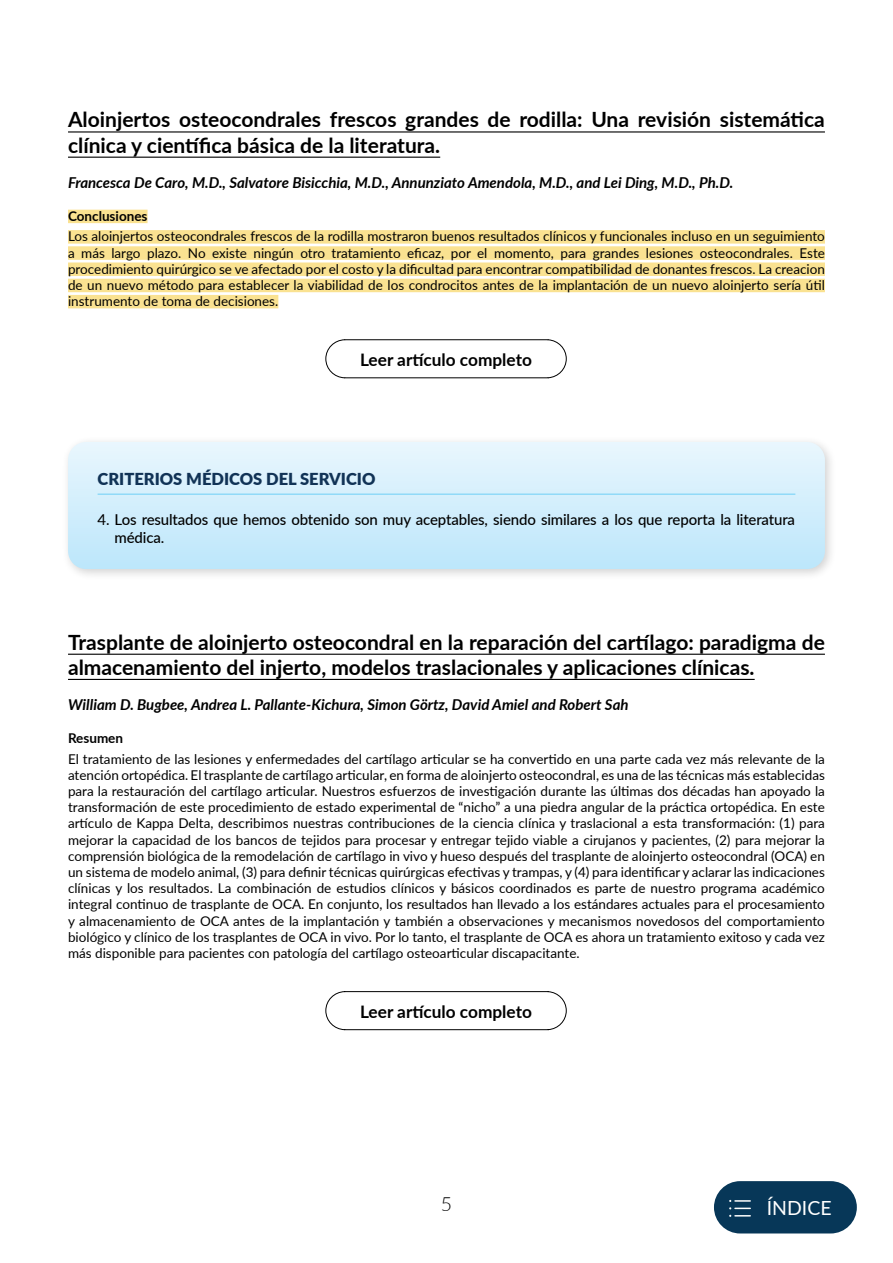
<style>
.page{position:relative;width:893px;height:1263px;background:#fff}
.page>*{position:absolute;margin:0;border:0;box-sizing:border-box;transform-origin:0 0}
.t1{font:700 21px/25.2px "Lato";color:#000}
.t2{font:19.5px "Lato";color:#fff}
.t3{font:300 19.5px "Lato";color:#000}
.t4{font:700 17.25px "Lato";color:#000}
.t5{font:900 16.5px "Lato";color:#113356}
.t6{font:italic 700 15px "Lato";color:#000}
.t7{font:500 15px/18px "Lato";letter-spacing:-.01em;color:#000}
.t8{font:13.5px/16.2px "Lato";color:#000;text-align:justify}
.t9{font:700 13.5px "Lato";color:#000}
.s1{font-weight:400}
</style>
<div class="page">
<div style="left:714px;top:1181px;width:143px;height:52px;background:#073758;border-radius:26px"></div>
<svg style="left:729px;top:1200px;width:21px;height:9px"></svg>
<svg style="left:729px;top:1215px;width:21px;height:2px"></svg>
<div style="left:62px;top:436px;width:775px;height:145px;background:#000;opacity:.18"></div>
<svg style="left:68px;top:442px;width:757px;height:127px;background:#d2eefc"></svg>
<hr style="left:98px;top:494px;width:697px;height:1px;background:#6dcff6">
<hr style="left:68px;top:131px;width:757px;height:2px;background:#000">
<hr style="left:68px;top:157px;width:372px;height:1px;background:#000">
<div style="left:68px;top:210px;width:80px;height:13px;background:#fae291"></div>
<div style="left:68px;top:230px;width:757px;height:14px;background:#fae291"></div>
<div style="left:68px;top:246px;width:757px;height:14px;background:#fae291"></div>
<div style="left:68px;top:262px;width:757px;height:14px;background:#fae291"></div>
<div style="left:68px;top:279px;width:757px;height:13px;background:#fae291"></div>
<div style="left:68px;top:295px;width:210px;height:13px;background:#fae291"></div>
<hr style="left:68px;top:654px;width:757px;height:1px;background:#000">
<hr style="left:68px;top:679px;width:687px;height:1px;background:#000">
<div style="left:325px;top:339px;width:242px;height:39px;border:1px solid #000;border-radius:19px"></div>
<div style="left:325px;top:991px;width:242px;height:39px;border:1px solid #000;border-radius:19px"></div>
<h1 class="t1" style="left:68px;top:106px;width:758px">Aloinjertos osteocondrales frescos grandes de rodilla: Una revisión sistemática clínica y científica básica de la literatura.</h1>
<p class="t6" style="left:68px;top:171px;width:667px">Francesca De Caro, M.D., Salvatore Bisicchia, M.D., Annunziato Amendola, M.D., and Lei Ding, M.D., Ph.D.</p>
<p class="t9" style="left:68px;top:206px;width:81px">Conclusiones</p>
<p class="t8" style="left:68px;top:228px;width:758px">Los aloinjertos osteocondrales frescos de la rodilla mostraron buenos resultados clínicos y funcionales incluso en un seguimiento a más largo plazo. No existe ningún otro tratamiento eficaz, por el momento, para grandes lesiones osteocondrales. Este procedimiento quirúrgico se ve afectado por el costo y la dificultad para encontrar compatibilidad de donantes frescos. La creacion de un nuevo método para establecer la viabilidad de los condrocitos antes de la implantación de un nuevo aloinjerto sería útil instrumento de toma de decisiones.</p>
<p class="t4" style="left:360px;top:347px;width:173px">Leer artículo completo</p>
<p class="t5" style="left:98px;top:467px;width:279px">CRITERIOS MÉDICOS DEL SERVICIO</p>
<p class="t7" style="left:115px;top:509px;width:682px;text-indent:-17px"><span class="s1">4.</span> Los resultados que hemos obtenido son muy aceptables, siendo similares a los que reporta la literatura médica.</p>
<h1 class="t1" style="left:68px;top:628px;width:758px">Trasplante de aloinjerto osteocondral en la reparación del cartílago: paradigma de almacenamiento del injerto, modelos traslacionales y aplicaciones clínicas.</h1>
<p class="t6" style="left:68px;top:693px;width:562px">William D. Bugbee, Andrea L. Pallante-Kichura, Simon Görtz, David Amiel and Robert Sah</p>
<p class="t9" style="left:68px;top:728px;width:57px">Resumen</p>
<p class="t8" style="left:68px;top:750px;width:758px">El tratamiento de las lesiones y enfermedades del cartílago articular se ha convertido en una parte cada vez más relevante de la atención ortopédica. El trasplante de cartílago articular, en forma de aloinjerto osteocondral, es una de las técnicas más establecidas para la restauración del cartílago articular. Nuestros esfuerzos de investigación durante las últimas dos décadas han apoyado la transformación de este procedimiento de estado experimental de “nicho” a una piedra angular de la práctica ortopédica. En este artículo de Kappa Delta, describimos nuestras contribuciones de la ciencia clínica y traslacional a esta transformación: (1) para mejorar la capacidad de los bancos de tejidos para procesar y entregar tejido viable a cirujanos y pacientes, (2) para mejorar la comprensión biológica de la remodelación de cartílago in vivo y hueso después del trasplante de aloinjerto osteocondral (OCA) en un sistema de modelo animal, (3) para definir técnicas quirúrgicas efectivas y trampas, y (4) para identificar y aclarar las indicaciones clínicas y los resultados. La combinación de estudios clínicos y básicos coordinados es parte de nuestro programa académico integral continuo de trasplante de OCA. En conjunto, los resultados han llevado a los estándares actuales para el procesamiento y almacenamiento de OCA antes de la implantación y también a observaciones y mecanismos novedosos del comportamiento biológico y clínico de los trasplantes de OCA in vivo. Por lo tanto, el trasplante de OCA es ahora un tratamiento exitoso y cada vez más disponible para pacientes con patología del cartílago osteoarticular discapacitante.</p>
<p class="t4" style="left:360px;top:998px;width:173px">Leer artículo completo</p>
<h2 class="t3" style="left:441px;top:1190px;width:13px">5</h2>
<h2 class="t2" style="left:767px;top:1194px;width:66px">ÍNDICE</h2>
</div>
